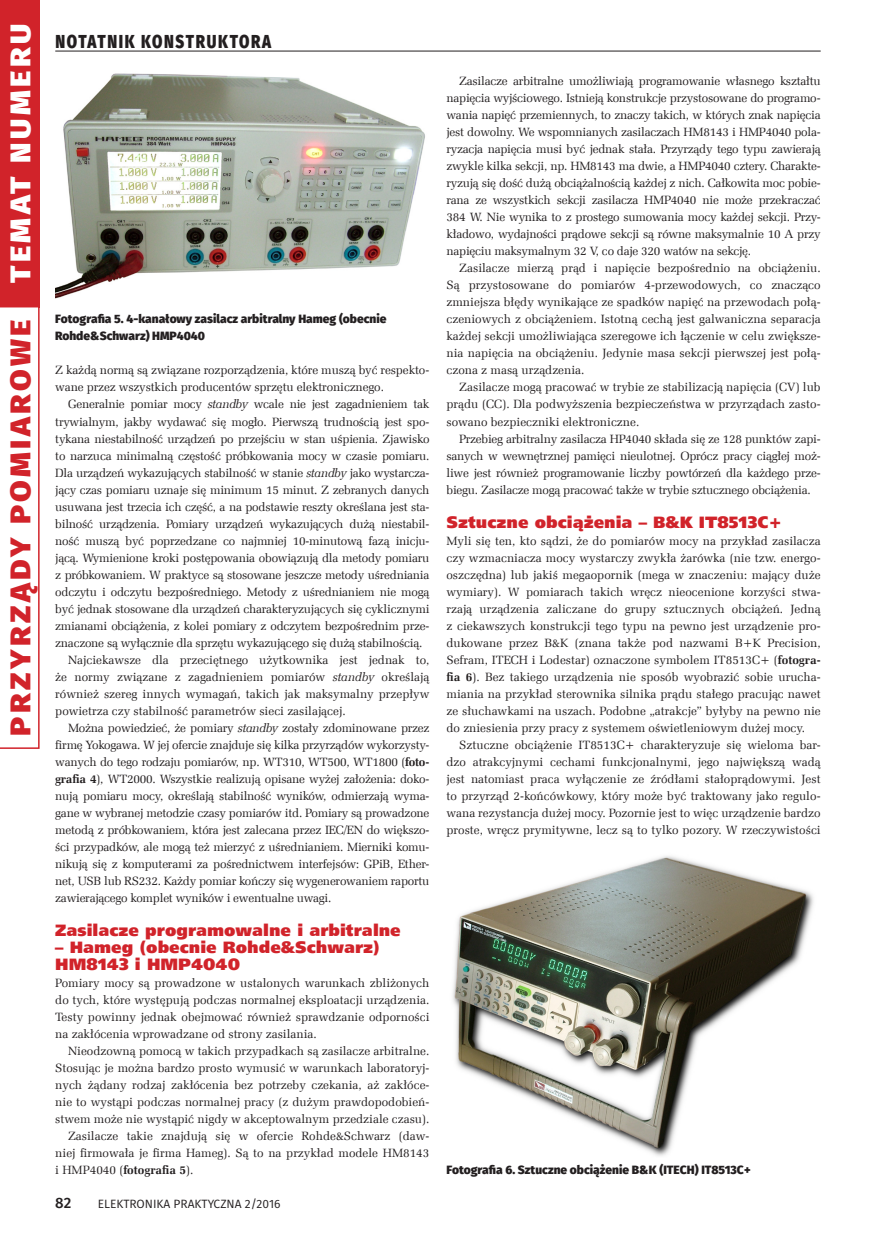
<style>
.page{position:relative;width:893px;height:1234px;background:#fff}
.page>*{position:absolute;margin:0;border:0;box-sizing:border-box;transform-origin:0 0}
._4_Podpis{font:800 28.5px "Fira Sans";letter-spacing:.11em;color:#d1232a;scale:1.1 1}
._4_Podpis-2{font:800 28.5px "Fira Sans";letter-spacing:.11em;color:#fff;scale:1.1 1}
.t1{font:800 18.75px "Fira Sans";letter-spacing:.11em;color:#231f20;scale:.8 1}
._3_Srodtytul_kurs{font:16.5px/17px "Humnst 777 X Blk EU";color:#d1232a}
.t2{font:500 15px "Fira Sans";color:#231f20}
._1_Body{font:12px/17px "Zapf Ellipt EU";color:#231f20;text-align:justify}
._4_Podpis-3{font:800 12px/17px "Fira Sans";color:#231f20}
.t3{font:12px "Fira Sans";color:#231f20}
.s1{font-style:italic}
.s2{font-weight:700}
</style>
<div class="page">
<hr style="left:55px;top:51px;width:766px;height:1px;background:#231f20">
<img style="left:55px;top:73px;width:370px;height:226px">
<img style="left:452px;top:856px;width:362px;height:300px">
<div style="left:0;top:0;width:40px;height:307px;background:#d1232a"></div>
<svg style="left:0;top:307px;width:40px;height:441px"></svg>
<p class="_4_Podpis-2" style="left:1px;top:283px;width:237px;rotate:-90deg">TEMAT NUMERU</p>
<p class="_4_Podpis" style="left:1px;top:735px;width:379px;rotate:-90deg">PRZYRZĄDY POMIAROWE</p>
<p class="t1" style="left:55px;top:28px;width:271px">NOTATNIK KONSTRUKTORA</p>
<p class="_4_Podpis-3" style="left:55px;top:310px;width:333px">Fotografia 5. 4-kanałowy zasilacz arbitralny Hameg (obecnie<br>Rohde&amp;Schwarz) HMP4040</p>
<p class="_1_Body" style="left:55px;top:362px;width:376px">Z każdą normą są związane rozporządzenia, które muszą być respekto&shy;wane przez wszystkich producentów sprzętu elektronicznego.</p>
<p class="_1_Body" style="left:55px;top:396px;width:376px;text-indent:13px">Generalnie pomiar mocy <span class="s1">standby</span> wcale nie jest zagadnieniem tak trywialnym, jakby wydawać się mogło. Pierwszą trudnością jest spo&shy;tykana niestabilność urządzeń po przejściu w stan uśpienia. Zjawisko to narzuca minimalną częstość próbkowania mocy w czasie pomiaru.<br>Dla urządzeń wykazujących stabilność w stanie <span class="s1">standby</span> jako wystarcza&shy;jący czas pomiaru uznaje się minimum 15 minut. Z zebranych danych usuwana jest trzecia ich część, a na podstawie reszty określana jest sta&shy;bilność urządzenia. Pomiary urządzeń wykazujących dużą niestabil&shy;ność muszą być poprzedzane co najmniej 10-minutową fazą inicju&shy;jącą. Wymienione kroki postępowania obowiązują dla metody pomiaru z próbkowaniem. W praktyce są stosowane jeszcze metody uśredniania odczytu i odczytu bezpośredniego. Metody z uśrednianiem nie mogą być jednak stosowane dla urządzeń charakteryzujących się cyklicznymi zmianami obciążenia, z kolei pomiary z odczytem bezpośrednim prze&shy;znaczone są wyłącznie dla sprzętu wykazującego się dużą stabilnością.</p>
<p class="_1_Body" style="left:55px;top:651px;width:376px;text-indent:13px">Najciekawsze dla przeciętnego użytkownika jest jednak to, że normy związane z zagadnieniem pomiarów <span class="s1">standby</span> określają również szereg innych wymagań, takich jak maksymalny przepływ powietrza czy stabilność parametrów sieci zasilającej.</p>
<p class="_1_Body" style="left:55px;top:719px;width:376px;text-indent:13px">Można powiedzieć, że pomiary <span class="s1">standby</span> zostały zdominowane przez firmę Yokogawa. W jej ofercie znajduje się kilka przyrządów wykorzysty&shy;wanych do tego rodzaju pomiarów, np. WT310, WT500, WT1800 (<span class="s2">foto&shy;grafia 4</span>), WT2000. Wszystkie realizują opisane wyżej założenia: doko&shy;nują pomiaru mocy, określają stabilność wyników, odmierzają wyma&shy;gane w wybranej metodzie czasy pomiarów itd. Pomiary są prowadzone metodą z próbkowaniem, która jest zalecana przez IEC/EN do większo&shy;ści przypadków, ale mogą też mierzyć z uśrednianiem. Mierniki komu&shy;nikują się z komputerami za pośrednictwem interfejsów: GPiB, Ether&shy;net, USB lub RS232. Każdy pomiar kończy się wygenerowaniem raportu zawierającego komplet wyników i ewentualne uwagi.</p>
<p class="_3_Srodtytul_kurs" style="left:55px;top:922px;width:347px">Zasilacze programowalne i arbitralne</p>
<p class="_3_Srodtytul_kurs" style="left:55px;top:939px;width:326px">– Hameg (obecnie Rohde&amp;Schwarz)<br>HM8143 i HMP4040</p>
<p class="_1_Body" style="left:55px;top:974px;width:376px">Pomiary mocy są prowadzone w ustalonych warunkach zbliżonych do tych, które występują podczas normalnej eksploatacji urządzenia.<br>Testy powinny jednak obejmować również sprawdzanie odporności na zakłócenia wprowadzane od strony zasilania.</p>
<p class="_1_Body" style="left:55px;top:1042px;width:376px;text-indent:13px">Nieodzowną pomocą w takich przypadkach są zasilacze arbitralne.<br>Stosując je można bardzo prosto wymusić w warunkach laboratoryj&shy;nych żądany rodzaj zakłócenia bez potrzeby czekania, aż zakłóce&shy;nie to wystąpi podczas normalnej pracy (z dużym prawdopodobień&shy;stwem może nie wystąpić nigdy w akceptowalnym przedziale czasu).</p>
<p class="_1_Body" style="left:55px;top:1127px;width:376px;text-indent:13px">Zasilacze takie znajdują się w ofercie Rohde&amp;Schwarz (daw&shy;niej firmowała je firma Hameg). Są to na przykład modele HM8143 i HMP4040 (<span class="s2">fotografia 5</span>).</p>
<p class="t2" style="left:55px;top:1192px;width:18px">82</p>
<p class="t3" style="left:98px;top:1195px;width:184px">ELEKTRONIKA PRAKTYCZNA 2/2016</p>
<p class="_1_Body" style="left:446px;top:73px;width:376px;text-indent:13px">Zasilacze arbitralne umożliwiają programowanie własnego kształtu napięcia wyjściowego. Istnieją konstrukcje przystosowane do programo&shy;wania napięć przemiennych, to znaczy takich, w których znak napięcia jest dowolny. We wspomnianych zasilaczach HM8143 i HMP4040 pola&shy;ryzacja napięcia musi być jednak stała. Przyrządy tego typu zawierają zwykle kilka sekcji, np. HM8143 ma dwie, a HMP4040 cztery. Charakte&shy;ryzują się dość dużą obciążalnością każdej z nich. Całkowita moc pobie&shy;rana ze wszystkich sekcji zasilacza HMP4040 nie może przekraczać 384 W. Nie wynika to z prostego sumowania mocy każdej sekcji. Przy&shy;kładowo, wydajności prądowe sekcji są równe maksymalnie 10 A przy napięciu maksymalnym 32 V, co daje 320 watów na sekcję.</p>
<p class="_1_Body" style="left:446px;top:260px;width:376px;text-indent:13px">Zasilacze mierzą prąd i napięcie bezpośrednio na obciążeniu.<br>Są przystosowane do pomiarów 4-przewodowych, co znacząco zmniejsza błędy wynikające ze spadków napięć na przewodach połą&shy;czeniowych z obciążeniem. Istotną cechą jest galwaniczna separacja każdej sekcji umożliwiająca szeregowe ich łączenie w celu zwiększe&shy;nia napięcia na obciążeniu. Jedynie masa sekcji pierwszej jest połą&shy;czona z masą urządzenia.</p>
<p class="_1_Body" style="left:446px;top:379px;width:376px;text-indent:13px">Zasilacze mogą pracować w trybie ze stabilizacją napięcia (CV) lub prądu (CC). Dla podwyższenia bezpieczeństwa w przyrządach zasto&shy;sowano bezpieczniki elektroniczne.</p>
<p class="_1_Body" style="left:446px;top:430px;width:376px;text-indent:13px">Przebieg arbitralny zasilacza HP4040 składa się ze 128 punktów zapi&shy;sanych w wewnętrznej pamięci nieulotnej. Oprócz pracy ciągłej moż&shy;liwe jest również programowanie liczby powtórzeń dla każdego prze&shy;biegu. Zasilacze mogą pracować także w trybie sztucznego obciążenia.</p>
<p class="_3_Srodtytul_kurs" style="left:446px;top:513px;width:337px">Sztuczne obciążenia – B&amp;K IT8513C+</p>
<p class="_1_Body" style="left:446px;top:532px;width:376px">Myli się ten, kto sądzi, że do pomiarów mocy na przykład zasilacza czy wzmacniacza mocy wystarczy zwykła żarówka (nie tzw. energo&shy;oszczędna) lub jakiś megaopornik (mega w znaczeniu: mający duże wymiary). W pomiarach takich wręcz nieocenione korzyści stwa&shy;rzają urządzenia zaliczane do grupy sztucznych obciążeń. Jedną z ciekawszych konstrukcji tego typu na pewno jest urządzenie pro&shy;dukowane przez B&amp;K (znana także pod nazwami B+K Precision, Sefram, ITECH i Lodestar) oznaczone symbolem IT8513C+ (<span class="s2">fotogra&shy;fia 6</span>). Bez takiego urządzenia nie sposób wyobrazić sobie urucha&shy;miania na przykład sterownika silnika prądu stałego pracując nawet ze słuchawkami na uszach. Podobne „atrakcje” byłyby na pewno nie do zniesienia przy pracy z systemem oświetleniowym dużej mocy.</p>
<p class="_1_Body" style="left:446px;top:736px;width:376px;text-indent:13px">Sztuczne obciążenie IT8513C+ charakteryzuje się wieloma bar&shy;dzo atrakcyjnymi cechami funkcjonalnymi, jego największą wadą jest natomiast praca wyłączenie ze źródłami stałoprądowymi. Jest to przyrząd 2-końcówkowy, który może być traktowany jako regulo&shy;wana rezystancja dużej mocy. Pozornie jest to więc urządzenie bardzo proste, wręcz prymitywne, lecz są to tylko pozory. W rzeczywistości</p>
<p class="_4_Podpis-3" style="left:446px;top:1161px;width:306px">Fotografia 6. Sztuczne obciążenie B&amp;K (ITECH) IT8513C+</p>
</div>
